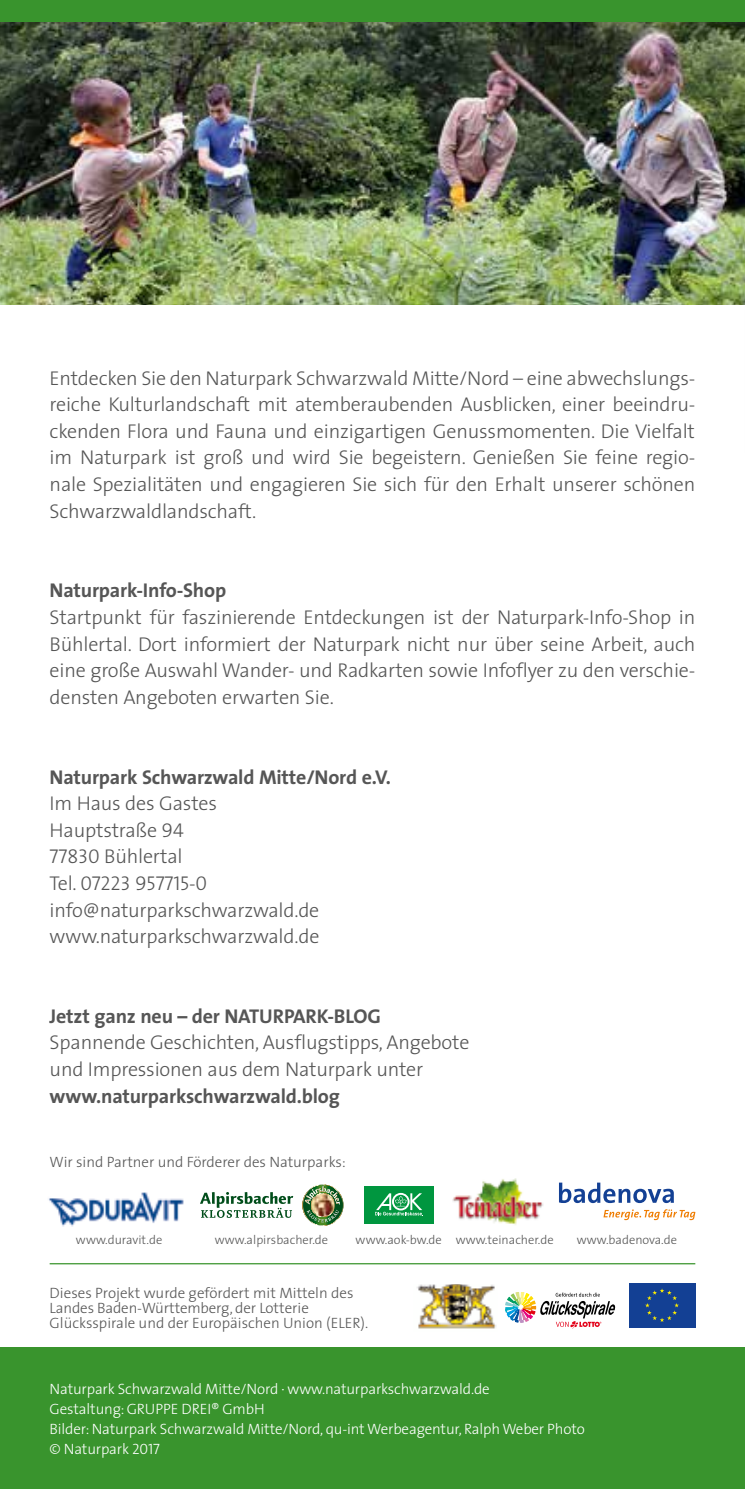
<style>
.page{position:relative;width:745px;height:1489px;background:#fff}
.page>*{position:absolute;margin:0;border:0;box-sizing:border-box;transform-origin:0 0}
.t1{font:300 20px/26.5px "The Sans";letter-spacing:-.01em;color:#565656}
.t2{font:700 20px "The Sans";letter-spacing:-.01em;color:#565656}
.t3{font:20px "The Sans Light Caps";letter-spacing:-.01em;color:#565656}
.t4{font:300 15px/20px "The Sans";letter-spacing:-.01em;color:#fff}
.t5{font:300 15px/15px "The Sans";color:#565656}
.t6{font:300 12.5px "The Sans";color:#565656}
.s1{font-family:"The Sans Light Caps";font-weight:400}
.s2{font-family:"The Sans";font-weight:300}
</style>
<div class="page">
<div style="left:0;top:1346px;width:744px;height:142px;background:#39942d"></div>
<img style="left:417px;top:1284px;width:79px;height:45px">
<div style="left:628px;top:1282px;width:66px;height:45px;background:#134094"></div>
<svg style="left:645px;top:1288px;width:33px;height:33px"></svg>
<svg style="left:505px;top:1292px;width:109px;height:36px"></svg>
<hr style="left:50px;top:1262px;width:644px;height:2px;background:#39942d">
<img style="left:0;top:21px;width:744px;height:284px">
<div style="left:0;top:0;width:744px;height:21px;background:#39942d"></div>
<img style="left:452px;top:1178px;width:91px;height:47px">
<img style="left:48px;top:1192px;width:136px;height:35px">
<hr style="left:302px;top:1184px;width:1px;height:41px;background:#b08e3f">
<hr style="left:303px;top:1184px;width:1px;height:41px;background:#bea05f">
<hr style="left:304px;top:1184px;width:1px;height:41px;background:#c4a96e">
<hr style="left:305px;top:1184px;width:1px;height:41px;background:#c7ae77">
<hr style="left:306px;top:1184px;width:1px;height:41px;background:#c9b17c">
<hr style="left:311px;top:1184px;width:1px;height:41px;background:#d2bc8b">
<hr style="left:312px;top:1184px;width:1px;height:41px;background:#e1d0a4">
<hr style="left:313px;top:1184px;width:1px;height:41px;background:#eddfb7">
<hr style="left:314px;top:1184px;width:1px;height:41px;background:#f5eac6">
<hr style="left:315px;top:1184px;width:1px;height:41px;background:#faf3d0">
<hr style="left:316px;top:1184px;width:1px;height:41px;background:#fef7d5">
<hr style="left:317px;top:1184px;width:1px;height:41px;background:#fff9d8">
<hr style="left:318px;top:1184px;width:1px;height:41px;background:#fffbda">
<hr style="left:323px;top:1184px;width:1px;height:41px;background:#fffbdc">
<hr style="left:324px;top:1184px;width:1px;height:41px;background:#d8c38a">
<hr style="left:325px;top:1184px;width:1px;height:41px;background:#be9f56">
<hr style="left:326px;top:1184px;width:1px;height:41px;background:#b19040">
<hr style="left:327px;top:1184px;width:1px;height:41px;background:#ad8a38">
<hr style="left:328px;top:1184px;width:1px;height:41px;background:#ac8936">
<hr style="left:329px;top:1184px;width:1px;height:41px;background:#ac8836">
<hr style="left:330px;top:1184px;width:1px;height:41px;background:#af8c3b">
<hr style="left:331px;top:1184px;width:1px;height:41px;background:#c2a45e">
<hr style="left:332px;top:1184px;width:1px;height:41px;background:#d1b87c">
<hr style="left:333px;top:1184px;width:1px;height:41px;background:#dfcc97">
<hr style="left:334px;top:1184px;width:1px;height:41px;background:#ecddb0">
<hr style="left:335px;top:1184px;width:1px;height:41px;background:#f8eec9">
<hr style="left:336px;top:1184px;width:1px;height:41px;background:#fff9d8">
<hr style="left:337px;top:1184px;width:1px;height:41px;background:#eadbaf">
<hr style="left:338px;top:1184px;width:1px;height:41px;background:#cdb47a">
<hr style="left:339px;top:1184px;width:1px;height:41px;background:#c0a362">
<hr style="left:340px;top:1184px;width:1px;height:41px;background:#bc9e5b">
<hr style="left:341px;top:1184px;width:2px;height:41px;background:#bb9d5a">
<hr style="left:303px;top:1185px;width:2px;height:39px;background:#004e1a">
<hr style="left:305px;top:1185px;width:1px;height:39px;background:#004e1b">
<hr style="left:306px;top:1185px;width:1px;height:39px;background:#004f1b">
<hr style="left:307px;top:1185px;width:1px;height:39px;background:#00501b">
<hr style="left:308px;top:1185px;width:1px;height:39px;background:#00511b">
<hr style="left:309px;top:1185px;width:1px;height:39px;background:#00531c">
<hr style="left:310px;top:1185px;width:1px;height:39px;background:#00561d">
<hr style="left:311px;top:1185px;width:1px;height:39px;background:#00581d">
<hr style="left:312px;top:1185px;width:1px;height:39px;background:#005b1e">
<hr style="left:313px;top:1185px;width:1px;height:39px;background:#005f1f">
<hr style="left:314px;top:1185px;width:1px;height:39px;background:#006420">
<hr style="left:315px;top:1185px;width:1px;height:39px;background:#006920">
<hr style="left:316px;top:1185px;width:1px;height:39px;background:#136e21">
<hr style="left:317px;top:1185px;width:1px;height:39px;background:#267622">
<hr style="left:318px;top:1185px;width:1px;height:39px;background:#337d22">
<hr style="left:319px;top:1185px;width:1px;height:39px;background:#438622">
<svg style="left:320px;top:1185px;width:5px;height:39px"></svg>
<hr style="left:325px;top:1185px;width:1px;height:39px;background:#488822">
<hr style="left:326px;top:1185px;width:1px;height:39px;background:#317b22">
<hr style="left:327px;top:1185px;width:1px;height:39px;background:#1a7121">
<hr style="left:328px;top:1185px;width:1px;height:39px;background:#006820">
<hr style="left:329px;top:1185px;width:1px;height:39px;background:#00621f">
<hr style="left:330px;top:1185px;width:1px;height:39px;background:#005c1e">
<hr style="left:331px;top:1185px;width:1px;height:39px;background:#00581d">
<hr style="left:332px;top:1185px;width:1px;height:39px;background:#00541c">
<hr style="left:333px;top:1185px;width:1px;height:39px;background:#00521c">
<hr style="left:334px;top:1185px;width:1px;height:39px;background:#00501b">
<hr style="left:335px;top:1185px;width:1px;height:39px;background:#00501b">
<hr style="left:336px;top:1185px;width:1px;height:39px;background:#004e1a">
<hr style="left:337px;top:1185px;width:1px;height:39px;background:#004e1b">
<svg style="left:338px;top:1185px;width:4px;height:39px"></svg>
<svg style="left:304px;top:1186px;width:36px;height:36px"></svg>
<svg style="left:200px;top:1192px;width:93px;height:25px"></svg>
<div style="left:364px;top:1185px;width:69px;height:38px;background:#00963f"></div>
<svg style="left:375px;top:1192px;width:47px;height:23px"></svg>
<svg style="left:559px;top:1182px;width:114px;height:20px"></svg>
<svg style="left:603px;top:1209px;width:92px;height:10px"></svg>
<hr style="left:744px;top:1346px;width:1px;height:142px;background:#002c42">
<p class="t1" style="left:50px;top:364px;width:646px;text-align:justify">Entdecken Sie den Naturpark Schwarzwald Mitte/Nord – eine abwechslungs&shy;reiche Kulturlandschaft mit atemberaubenden Ausblicken, einer beeindru&shy;ckenden Flora und Fauna und einzigartigen Genussmomenten. Die Vielfalt im Naturpark ist groß und wird Sie begeistern. Genießen Sie feine regio&shy;nale Spezialitäten und engagieren Sie sich für den Erhalt unserer schönen Schwarzwaldlandschaft.</p>
<p class="t2" style="left:50px;top:574px;width:178px">Naturpark-Info-Shop</p>
<p class="t1" style="left:50px;top:603px;width:646px;text-align:justify">Startpunkt für faszinierende Entdeckungen ist der Naturpark-Info-Shop in Bühlertal. Dort informiert der Naturpark nicht nur über seine Arbeit, auch eine große Auswahl Wander- und Radkarten sowie Infoflyer zu den verschie&shy;densten Angeboten erwarten Sie.</p>
<p class="t2" style="left:50px;top:760px;width:342px">Naturpark Schwarzwald Mitte/Nord e.V.</p>
<p class="t1" style="left:50px;top:789px;width:169px">Im Haus des Gastes<br>Hauptstraße <span class="s1">94<br>77830</span> Bühlertal</p>
<p class="t3" style="left:50px;top:866px;width:159px"><span class="s2">Tel.</span> 07223 957715-0</p>
<p class="t1" style="left:50px;top:895px;width:271px">info@naturparkschwarzwald.de www.naturparkschwarzwald.de</p>
<p class="t2" style="left:50px;top:999px;width:332px">Jetzt ganz neu – der NATURPARK-BLOG</p>
<p class="t1" style="left:50px;top:1028px;width:421px">Spannende Geschichten, Ausflugstipps, Angebote und Impressionen aus dem Naturpark unter</p>
<p class="t2" style="left:50px;top:1079px;width:291px">www.naturparkschwarzwald.blog</p>
<p class="t5" style="left:50px;top:1153px;width:297px">Wir sind Partner und Förderer des Naturparks:</p>
<p class="t6" style="left:76px;top:1229px;width:88px">www.duravit.de</p>
<p class="t6" style="left:215px;top:1229px;width:115px">www.alpirsbacher.de</p>
<p class="t6" style="left:355px;top:1229px;width:199px">www.aok-bw.de www.teinacher.de</p>
<p class="t6" style="left:576px;top:1229px;width:102px">www.badenova.de</p>
<p class="t5" style="left:50px;top:1284px;width:320px">Dieses Projekt wurde gefördert mit Mitteln des<br>Landes Baden-Württemberg, der Lotterie<br>Glücksspirale und der Europäischen Union (ELER).</p>
<p class="t4" style="left:50px;top:1377px;width:536px">Naturpark Schwarzwald Mitte/Nord · www.naturparkschwarzwald.de<br>Gestaltung: GRUPPE DREI® GmbH<br>Bilder: Naturpark Schwarzwald Mitte/Nord, qu-int Werbeagentur, Ralph Weber Photo © Naturpark <span class="s1">2017</span></p>
</div>
